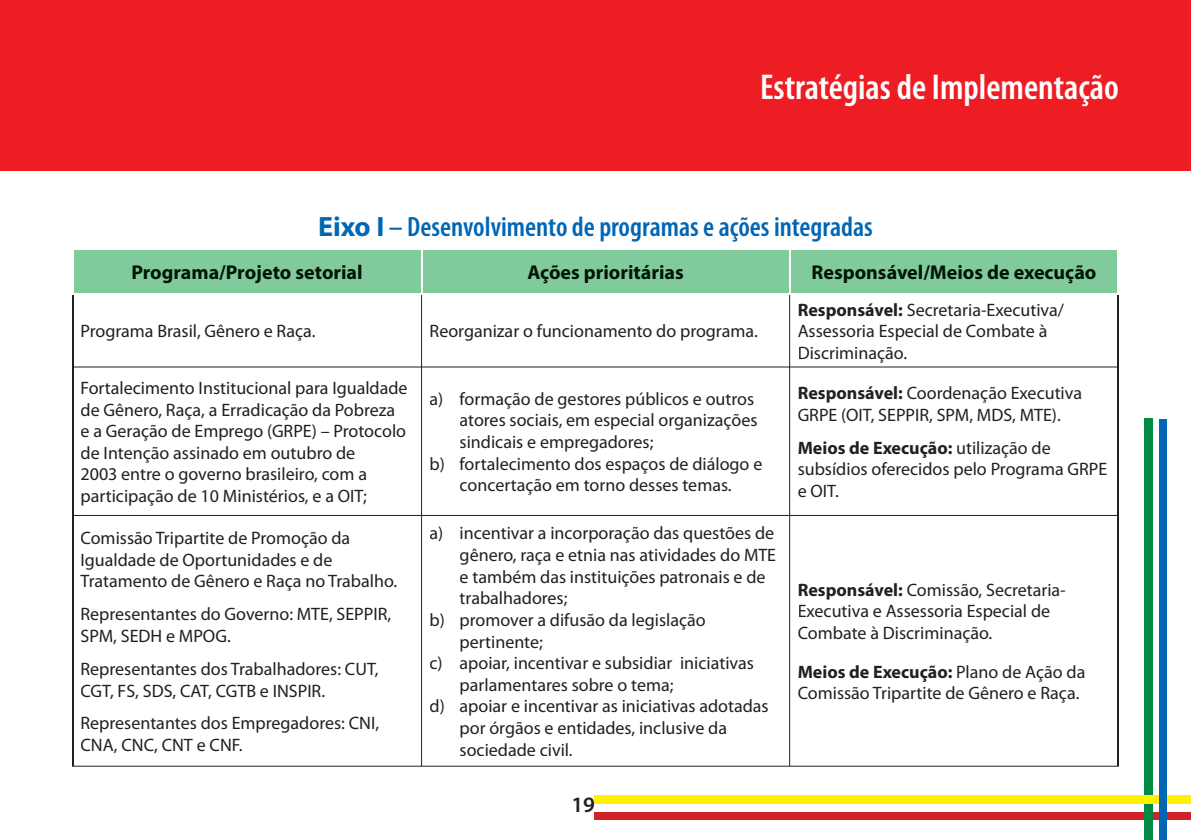
<style>
.page{position:relative;width:1191px;height:840px;background:#fff}
.page>*{position:absolute;margin:0;border:0;box-sizing:border-box;transform-origin:0 0}
.t1{font:600 condensed 36px "Myriad Pro";color:#fff}
.t2{font:600 condensed 28px "Myriad Pro";color:#0166b3}
.t3{font:600 22px "Myriad Pro";color:#231f20}
.t4{font:700 20px "Myriad Pro";color:#001504}
.t5{font:18px/21.6px "Myriad Pro";color:#231f20}
.s1{font-weight:700;font-stretch:normal}
.s2{font-weight:700}
</style>
<div class="page">
<div style="left:594px;top:811px;width:597px;height:8px;background:#d1232a"></div>
<div style="left:1144px;top:418px;width:9px;height:421px;background:#008b43"></div>
<div style="left:594px;top:795px;width:597px;height:8px;background:#fff101"></div>
<div style="left:1159px;top:418px;width:8px;height:421px;background:#0166b3"></div>
<div style="left:0;top:0;width:1191px;height:171px;background:#ee1d23"></div>
<div style="left:74px;top:250px;width:1043px;height:43px;background:#80ca9c"></div>
<svg style="left:72px;top:295px;width:1047px;height:471px"></svg>
<hr style="left:421px;top:249px;width:1px;height:44px;background:#fff">
<hr style="left:789px;top:249px;width:1px;height:44px;background:#fff">
<div style="left:133px;top:264px;width:228px;height:19px;background:#80ca9c"></div>
<div style="left:528px;top:265px;width:156px;height:18px;background:#80ca9c"></div>
<div style="left:813px;top:264px;width:283px;height:19px;background:#80ca9c"></div>
<h1 class="t1" style="left:760px;top:67px;width:360px">Estratégias de Implementação</h1>
<h2 class="t2" style="left:318px;top:211px;width:556px"><span class="s1">Eixo I</span> – Desenvolvimento de programas e ações integradas</h2>
<p class="t4" style="left:131px;top:261px;width:233px">Programa/Projeto setorial</p>
<p class="t4" style="left:527px;top:261px;width:158px">Ações prioritárias</p>
<p class="t4" style="left:811px;top:261px;width:286px">Responsável/Meios de execução</p>
<p class="t5" style="left:80px;top:321px;width:236px">Programa Brasil, Gênero e Raça.</p>
<p class="t5" style="left:429px;top:321px;width:330px">Reorganizar o funcionamento do programa.</p>
<p class="t5" style="left:80px;top:377px;width:329px">Fortalecimento Institucional para Igualdade de Gênero, Raça, a Erradicação da Pobreza e a Geração de Emprego (GRPE) – Protocolo de Intenção assinado em outubro de<br>2003 entre o governo brasileiro, com a participação de 10 Ministérios, e a OIT;</p>
<p class="t5" style="left:429px;top:388px;width:326px">a) formação de gestores públicos e outros</p>
<p class="t5" style="left:459px;top:409px;width:299px">atores sociais, em especial organizações</p>
<p class="t5" style="left:459px;top:431px;width:195px">sindicais e empregadores;</p>
<p class="t5" style="left:429px;top:453px;width:334px">b) fortalecimento dos espaços de diálogo e</p>
<p class="t5" style="left:459px;top:474px;width:273px">concertação em torno desses temas.</p>
<p class="t5" style="left:80px;top:527px;width:318px">Comissão Tripartite de Promoção da<br>Igualdade de Oportunidades e de<br>Tratamento de Gênero e Raça no Trabalho.</p>
<p class="t5" style="left:80px;top:603px;width:312px">Representantes do Governo: MTE, SEPPIR,<br>SPM, SEDH e MPOG.</p>
<p class="t5" style="left:80px;top:658px;width:299px">Representantes dos Trabalhadores: CUT,<br>CGT, FS, SDS, CAT, CGTB e INSPIR.</p>
<p class="t5" style="left:80px;top:712px;width:300px">Representantes dos Empregadores: CNI,<br>CNA, CNC, CNT e CNF.</p>
<p class="t5" style="left:429px;top:522px;width:346px">a) incentivar a incorporação das questões de</p>
<p class="t5" style="left:459px;top:544px;width:318px">gênero, raça e etnia nas atividades do MTE</p>
<p class="t5" style="left:459px;top:566px;width:307px">e também das instituições patronais e de</p>
<p class="t5" style="left:459px;top:587px;width:109px">trabalhadores;</p>
<p class="t5" style="left:429px;top:609px;width:278px">b) promover a difusão da legislação</p>
<p class="t5" style="left:459px;top:630px;width:85px">pertinente;</p>
<p class="t5" style="left:429px;top:652px;width:326px">c) apoiar, incentivar e subsidiar iniciativas</p>
<p class="t5" style="left:459px;top:674px;width:215px">parlamentares sobre o tema;</p>
<p class="t5" style="left:429px;top:695px;width:341px">d) apoiar e incentivar as iniciativas adotadas</p>
<p class="t5" style="left:459px;top:717px;width:269px">por órgãos e entidades, inclusive da</p>
<p class="t5" style="left:459px;top:738px;width:115px">sociedade civil.</p>
<p class="t3" style="left:571px;top:791px;width:25px">19</p>
<p class="t5" style="left:797px;top:299px;width:268px"><span class="s2">Responsável:</span> Secretaria-Executiva/<br>Assessoria Especial de Combate à<br>Discriminação.</p>
<p class="t5" style="left:797px;top:382px;width:286px"><span class="s2">Responsável:</span> Coordenação Executiva<br>GRPE (OIT, SEPPIR, SPM, MDS, MTE).</p>
<p class="t5" style="left:797px;top:437px;width:311px"><span class="s2">Meios de Execução:</span> utilização de subsídios oferecidos pelo Programa GRPE e OIT.</p>
<p class="t5" style="left:797px;top:579px;width:270px"><span class="s2">Responsável:</span> Comissão, Secretaria-<br>Executiva e Assessoria Especial de<br>Combate à Discriminação.</p>
<p class="t5" style="left:797px;top:660px;width:289px"><span class="s2">Meios de Execução:</span> Plano de Ação da<br>Comissão Tripartite de Gênero e Raça.</p>
</div>
